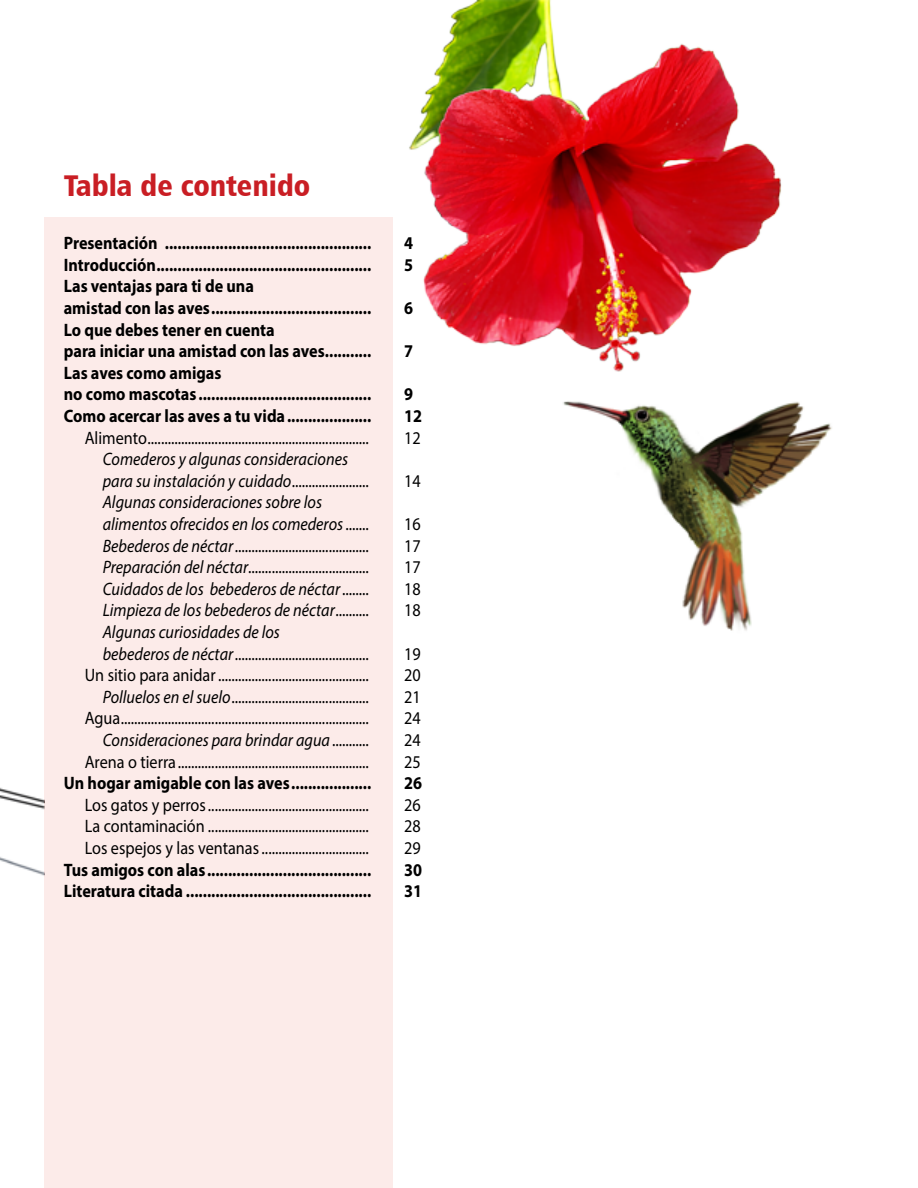
<style>
.page{position:relative;width:918px;height:1188px;background:#fff}
.page>*{position:absolute;margin:0;border:0;box-sizing:border-box;transform-origin:0 0}
.t1{font:30px "Humanist 777 BT Black Condensed B";color:#c91e24}
.t2{font:18px "Myriad Pro";color:#000;scale:.9 1}
.t3{font:700 18px/21.6px "Myriad Pro";color:#000;scale:.9 1}
.t4{font:italic 18px/21.6px "Myriad Pro";color:#000;scale:.9 1}
.s1{font-style:normal}
.s2{font-style:italic}
</style>
<div class="page">
<img style="left:616px;top:421px;width:216px;height:210px">
<img style="left:0;top:217px;width:45px;height:971px">
<div style="left:45px;top:217px;width:348px;height:971px;background:#fcebe9"></div>
<img style="left:409px;top:0;width:395px;height:421px">
<h1 class="t1" style="left:64px;top:167px;width:248px">Tabla de contenido</h1>
<p class="t3" style="left:64px;top:232px;width:343px">Presentación .................................................</p>
<p class="t3" style="left:404px;top:232px;width:11px">4</p>
<p class="t3" style="left:64px;top:253px;width:343px">Introducción...................................................</p>
<p class="t3" style="left:404px;top:253px;width:11px">5</p>
<p class="t3" style="left:64px;top:275px;width:343px">Las ventajas para ti de una<br>amistad con las aves......................................</p>
<p class="t3" style="left:404px;top:297px;width:11px">6</p>
<p class="t3" style="left:64px;top:318px;width:343px">Lo que debes tener en cuenta<br>para iniciar una amistad con las aves...........</p>
<p class="t3" style="left:64px;top:361px;width:343px">Las aves como amigas<br>no como mascotas .........................................</p>
<p class="t3" style="left:404px;top:340px;width:11px">7</p>
<p class="t3" style="left:404px;top:383px;width:11px">9</p>
<p class="t3" style="left:64px;top:405px;width:343px">Como acercar las aves a tu vida....................</p>
<p class="t3" style="left:404px;top:405px;width:21px">12</p>
<p class="t2" style="left:85px;top:426px;width:317px">Alimento..................................................................</p>
<p class="t2" style="left:404px;top:426px;width:20px">12</p>
<p class="t4" style="left:103px;top:448px;width:297px">Comederos y algunas consideraciones para su instalación y cuidado<span class="s1">.......................</span></p>
<p class="t2" style="left:404px;top:470px;width:20px">14</p>
<p class="t4" style="left:103px;top:491px;width:297px">Algunas consideraciones sobre los alimentos ofrecidos en los comederos<span class="s1">.......</span></p>
<p class="t2" style="left:404px;top:513px;width:20px">16</p>
<p class="t2" style="left:103px;top:534px;width:297px"><span class="s2">Bebederos de néctar</span>........................................</p>
<p class="t2" style="left:404px;top:534px;width:20px">17</p>
<p class="t2" style="left:103px;top:556px;width:297px"><span class="s2">Preparación del néctar</span>....................................</p>
<p class="t2" style="left:404px;top:556px;width:20px">17</p>
<p class="t4" style="left:103px;top:578px;width:297px">Cuidados de los bebederos de néctar<span class="s1">........</span></p>
<p class="t2" style="left:404px;top:578px;width:20px">18</p>
<p class="t4" style="left:103px;top:599px;width:297px">Limpieza de los bebederos de néctar<span class="s1">..........</span></p>
<p class="t2" style="left:404px;top:599px;width:20px">18</p>
<p class="t4" style="left:103px;top:621px;width:297px">Algunas curiosidades de los<br>bebederos de néctar<span class="s1">........................................</span></p>
<p class="t2" style="left:404px;top:642px;width:20px">19</p>
<p class="t2" style="left:85px;top:664px;width:317px">Un sitio para anidar.............................................</p>
<p class="t2" style="left:404px;top:664px;width:20px">20</p>
<p class="t2" style="left:103px;top:686px;width:297px"><span class="s2">Polluelos en el suelo</span>.........................................</p>
<p class="t2" style="left:404px;top:686px;width:20px">21</p>
<p class="t2" style="left:85px;top:707px;width:317px">Agua..........................................................................</p>
<p class="t2" style="left:404px;top:707px;width:20px">24</p>
<p class="t4" style="left:103px;top:729px;width:297px">Consideraciones para brindar agua <span class="s1">...........</span></p>
<p class="t2" style="left:404px;top:729px;width:20px">24</p>
<p class="t2" style="left:85px;top:750px;width:317px">Arena o tierra.........................................................</p>
<p class="t2" style="left:404px;top:750px;width:20px">25</p>
<p class="t3" style="left:64px;top:772px;width:343px">Un hogar amigable con las aves...................</p>
<p class="t3" style="left:404px;top:772px;width:21px">26</p>
<p class="t2" style="left:85px;top:794px;width:317px">Los gatos y perros................................................</p>
<p class="t2" style="left:404px;top:794px;width:20px">26</p>
<p class="t2" style="left:85px;top:815px;width:317px">La contaminación ................................................</p>
<p class="t2" style="left:404px;top:815px;width:20px">28</p>
<p class="t2" style="left:85px;top:837px;width:317px">Los espejos y las ventanas ................................</p>
<p class="t2" style="left:404px;top:837px;width:20px">29</p>
<p class="t3" style="left:64px;top:858px;width:343px">Tus amigos con alas.......................................</p>
<p class="t3" style="left:404px;top:858px;width:21px">30</p>
<p class="t3" style="left:64px;top:880px;width:343px">Literatura citada ............................................</p>
<p class="t3" style="left:404px;top:880px;width:21px">31</p>
</div>
